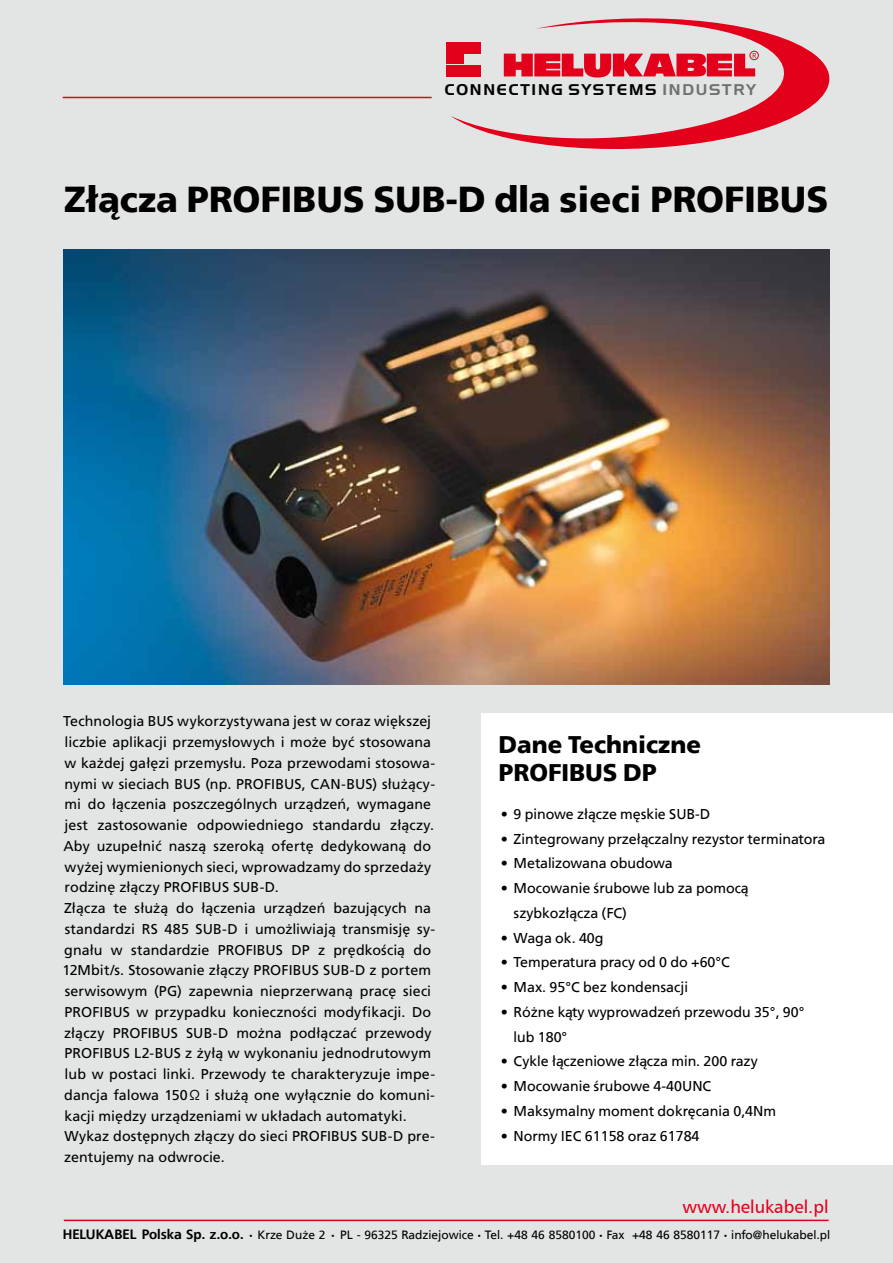
<style>
.page{position:relative;width:893px;height:1263px;background:#e3e4e4}
.page>*{position:absolute;margin:0;border:0;box-sizing:border-box;transform-origin:0 0}
.t1{font:700 36px "Free Set";color:#000}
.t2{font:700 24px/28.8px "Free Set";color:#000}
.t3{font:18px "Humanist 777 BT Roman B";color:#e2001a}
.t4{font:15.15px "Handel Gothic BT";letter-spacing:.115em;color:#000}
.t5{font:14.25px/20.7px "Frutiger LT Pro";letter-spacing:.005em;color:#000}
.t6{font:14.25px/24.8px "Free Set";color:#000}
.t7{font:12px "Free Set";color:#000}
.s1{color:#707172}
.s2{font-weight:600;font-size:13.5px}
.s3{font-weight:700}
</style>
<div class="page">
<div style="left:482px;top:713px;width:411px;height:452px;background:#fff"></div>
<img style="left:64px;top:249px;width:765px;height:435px">
<hr style="left:64px;top:1219px;width:765px;height:2px;background:#e2001a">
<hr style="left:63px;top:97px;width:369px;height:1px;background:#e2001a">
<svg style="left:450px;top:18px;width:379px;height:131px"></svg>
<div style="left:447px;top:42px;width:34px;height:12px;background:#e2001a"></div>
<div style="left:447px;top:65px;width:34px;height:11px;background:#e2001a"></div>
<div style="left:750px;top:51px;width:9px;height:9px;border:1px solid #e2001a;border-radius:50%"></div>
<svg style="left:504px;top:53px;width:252px;height:25px"></svg>
<svg style="left:447px;top:55px;width:17px;height:9px"></svg>
<p class="t4" style="left:445px;top:80px;width:312px">CONNECTING SYSTEMS <span class="s1">INDUSTRY</span></p>
<h1 class="t1" style="left:64px;top:178px;width:766px">Złącza PROFIBUS SUB-D dla sieci PROFIBUS</h1>
<p class="t5" style="left:63px;top:711px;width:374px">Technologia BUS wykorzystywana jest w coraz większej liczbie aplikacji przemysłowych i może być stosowana w każdej gałęzi przemysłu. Poza przewodami stosowa&shy;nymi w sieciach BUS (np. PROFIBUS, CAN-BUS) służący&shy;mi do łączenia poszczególnych urządzeń, wymagane jest zastosowanie odpowiedniego standardu złączy.<br>Aby uzupełnić naszą szeroką ofertę dedykowaną do wyżej wymienionych sieci, wprowadzamy do sprzedaży rodzinę złączy PROFIBUS SUB-D.<br>Złącza te służą do łączenia urządzeń bazujących na standardzi RS 485 SUB-D i umożliwiają transmisję sy&shy;gnału w standardzie PROFIBUS DP z prędkością do 12Mbit/s. Stosowanie złączy PROFIBUS SUB-D z portem serwisowym (PG) zapewnia nieprzerwaną pracę sieci PROFIBUS w przypadku konieczności modyfikacji. Do złączy PROFIBUS SUB-D można podłączać przewody PROFIBUS L2-BUS z żyłą w wykonaniu jednodrutowym lub w postaci linki. Przewody te charakteryzuje impe&shy;dancja falowa 150Ω i służą one wyłącznie do komuni&shy;kacji między urządzeniami w układach automatyki.<br>Wykaz dostępnych złączy do sieci PROFIBUS SUB-D pre&shy;zentujemy na odwrocie.</p>
<h2 class="t2" style="left:499px;top:730px;width:204px">Dane Techniczne<br>PROFIBUS DP</h2>
<p class="t6" style="left:501px;top:801px;width:211px">• 9 pinowe złącze męskie SUB-D</p>
<p class="t6" style="left:501px;top:826px;width:326px">• Zintegrowany przełączalny rezystor terminatora</p>
<p class="t6" style="left:501px;top:851px;width:174px">• Metalizowana obudowa</p>
<p class="t6" style="left:514px;top:876px;width:236px;text-indent:-13px">• Mocowanie śrubowe lub za pomocą szybkozłącza (FC)</p>
<p class="t6" style="left:501px;top:925px;width:104px">• Waga ok. 40g</p>
<p class="t6" style="left:501px;top:950px;width:231px">• Temperatura pracy od 0 do +60°C</p>
<p class="t6" style="left:501px;top:975px;width:189px">• Max. 95°C bez kondensacji</p>
<p class="t6" style="left:514px;top:999px;width:292px;text-indent:-13px">• Różne kąty wyprowadzeń przewodu 35°, 90° lub 180°</p>
<p class="t6" style="left:501px;top:1049px;width:258px">• Cykle łączeniowe złącza min. 200 razy</p>
<p class="t6" style="left:501px;top:1074px;width:212px">• Mocowanie śrubowe 4-40UNC</p>
<p class="t6" style="left:501px;top:1098px;width:277px">• Maksymalny moment dokręcania 0,4Nm</p>
<p class="t6" style="left:501px;top:1123px;width:200px">• Normy IEC 61158 oraz 61784</p>
<p class="t3" style="left:682px;top:1196px;width:148px">www.helukabel.pl</p>
<p class="t7" style="left:63px;top:1228px;width:769px"><span class="s2">HELUKABEL Polska Sp. z.o.o.</span> <span class="s3">·</span> Krze Duże 2 <span class="s3">·</span> PL - 96325 Radziejowice <span class="s3">·</span> Tel. +48 46 8580100 <span class="s3">·</span> Fax +48 46 8580117 <span class="s3">·</span> info@helukabel.pl</p>
</div>
